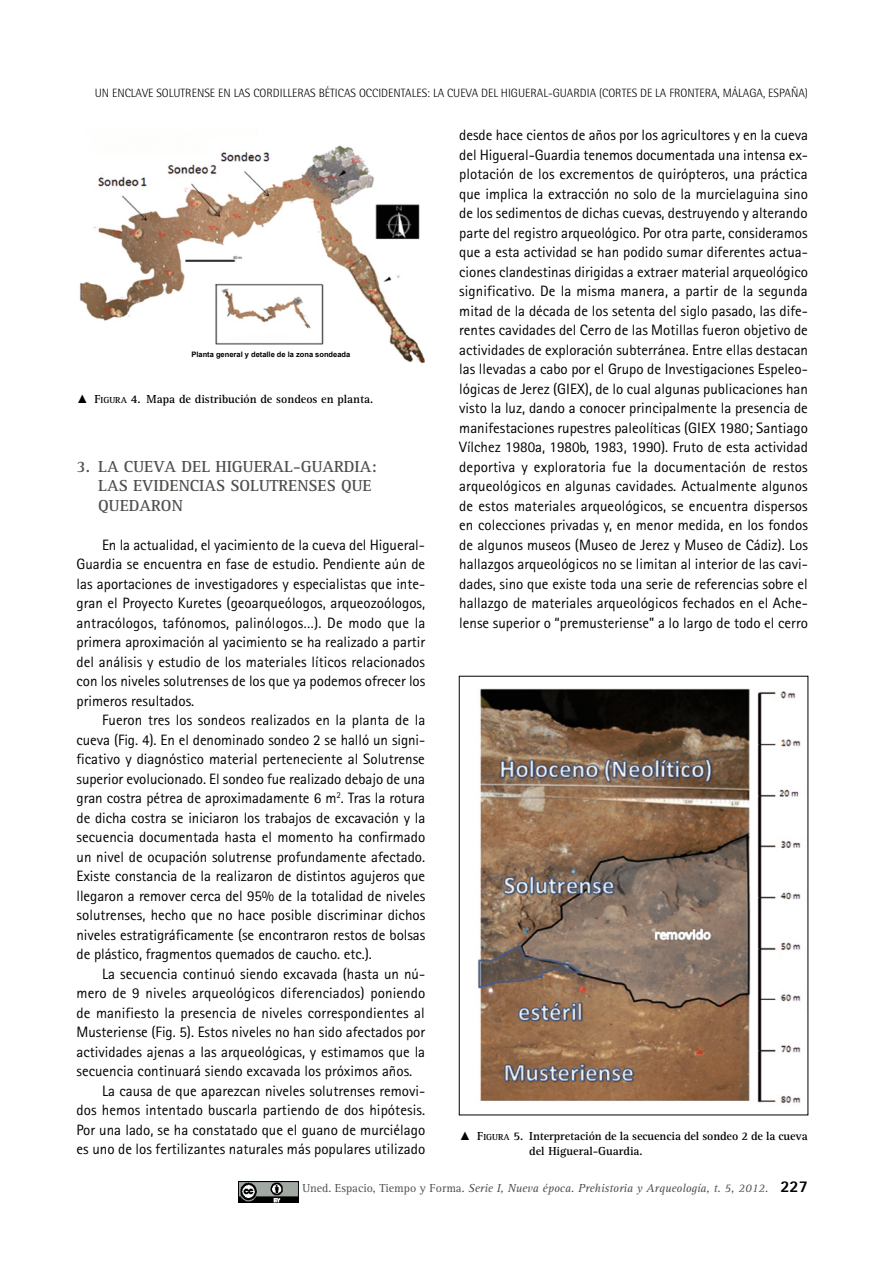
<style>
.page{position:relative;width:893px;height:1263px;background:#fff}
.page>*{position:absolute;margin:0;border:0;box-sizing:border-box;transform-origin:0 0}
._01_LADILLO{font:700 16.5px/19.5px "Rotis Serif Std";color:#514f4d}
.PARRAFO{font:15px/19.5px "Rotis Sans Serif Std";color:#000;text-align:justify}
.PIE_FOTO{font:700 12px/14.2px "Rotis Serif Std";color:#000}
.t1{font:300 12px "Rotis Semi Sans Std";color:#000}
.t2{font:italic 12px "Rotis Serif Std";color:#514f4d}
.BIBLIOGRAFIA-PARRAFO{font:700 7.5px "Arial";color:#000}
.s1{font-family:"Times New Roman";font-weight:400}
.s2{font-style:inherit}
.s3{font-size:9px}
.s4{font-style:normal}
.s5{font-family:"Rotis Sans Serif Std";font-weight:800;font-style:normal;font-size:16.5px;color:#000}
</style>
<div class="page">
<img style="left:238px;top:1181px;width:61px;height:21px">
<img style="left:477px;top:688px;width:324px;height:416px">
<img style="left:80px;top:145px;width:343px;height:218px">
<div style="left:189px;top:348px;width:166px;height:13px;background:#fff"></div>
<p class="t1" style="left:95px;top:86px;width:715px">UN ENCLAVE SOLUTRENSE EN LAS CORDILLERAS BÉTICAS OCCIDENTALES: LA CUEVA DEL HIGUERAL-GUARDIA (CORTES DE LA FRONTERA, MÁLAGA, ESPAÑA)</p>
<p class="BIBLIOGRAFIA-PARRAFO" style="left:191px;top:349px;width:160px">Planta general y detalle de la zona sondeada</p>
<p class="PIE_FOTO" style="left:77px;top:392px;width:298px"><span class="s1">▲</span> <span class="s2">F</span><span class="s3">IGURA</span> <span class="s2">4.</span> Mapa de distribución de sondeos en planta.</p>
<p class="_01_LADILLO" style="left:98px;top:457px;width:280px;text-indent:-22px">3. LA CUEVA DEL HIGUERAL-GUARDIA:<br>LAS EVIDENCIAS SOLUTRENSES QUE<br>QUEDARON</p>
<p class="PARRAFO" style="left:77px;top:535px;width:350px;text-indent:26px">En la actualidad, el yacimiento de la cueva del Higueral-Guardia se encuentra en fase de estudio. Pendiente aún de las aportaciones de investigadores y especialistas que inte&shy;gran el Proyecto Kuretes (geoarqueólogos, arqueozoólogos, antracólogos, tafónomos, palinólogos…). De modo que la primera aproximación al yacimiento se ha realizado a partir del análisis y estudio de los materiales líticos relacionados con los niveles solutrenses de los que ya podemos ofrecer los primeros resultados.</p>
<p class="PARRAFO" style="left:77px;top:710px;width:350px;text-indent:26px">Fueron tres los sondeos realizados en la planta de la cueva (Fig. 4). En el denominado sondeo 2 se halló un signi&shy;ficativo y diagnóstico material perteneciente al Solutrense superior evolucionado. El sondeo fue realizado debajo de una gran costra pétrea de aproximadamente 6 m<sup>2</sup>. Tras la rotura de dicha costra se iniciaron los trabajos de excavación y la secuencia documentada hasta el momento ha confirmado un nivel de ocupación solutrense profundamente afectado.<br>Existe constancia de la realizaron de distintos agujeros que llegaron a remover cerca del 95% de la totalidad de niveles solutrenses, hecho que no hace posible discriminar dichos niveles estratigráficamente (se encontraron restos de bolsas de plástico, fragmentos quemados de caucho. etc.).</p>
<p class="PARRAFO" style="left:77px;top:964px;width:350px;text-indent:26px">La secuencia continuó siendo excavada (hasta un nú&shy;mero de 9 niveles arqueológicos diferenciados) poniendo de manifiesto la presencia de niveles correspondientes al Musteriense (Fig. 5). Estos niveles no han sido afectados por actividades ajenas a las arqueológicas, y estimamos que la secuencia continuará siendo excavada los próximos años.</p>
<p class="PARRAFO" style="left:77px;top:1081px;width:350px;text-indent:26px">La causa de que aparezcan niveles solutrenses removi&shy;dos hemos intentado buscarla partiendo de dos hipótesis.<br>Por una lado, se ha constatado que el guano de murciélago es uno de los fertilizantes naturales más populares utilizado</p>
<p class="PARRAFO" style="left:459px;top:125px;width:350px">desde hace cientos de años por los agricultores y en la cueva del Higueral-Guardia tenemos documentada una intensa ex&shy;plotación de los excrementos de quirópteros, una práctica que implica la extracción no solo de la murcielaguina sino de los sedimentos de dichas cuevas, destruyendo y alterando parte del registro arqueológico. Por otra parte, consideramos que a esta actividad se han podido sumar diferentes actua&shy;ciones clandestinas dirigidas a extraer material arqueológico significativo. De la misma manera, a partir de la segunda mitad de la década de los setenta del siglo pasado, las dife&shy;rentes cavidades del Cerro de las Motillas fueron objetivo de actividades de exploración subterránea. Entre ellas destacan las llevadas a cabo por el Grupo de Investigaciones Espeleo&shy;lógicas de Jerez (GIEX), de lo cual algunas publicaciones han visto la luz, dando a conocer principalmente la presencia de manifestaciones rupestres paleolíticas (GIEX 1980; Santiago Vílchez 1980a, 1980b, 1983, 1990). Fruto de esta actividad deportiva y exploratoria fue la documentación de restos arqueológicos en algunas cavidades. Actualmente algunos de estos materiales arqueológicos, se encuentra dispersos en colecciones privadas y, en menor medida, en los fondos de algunos museos (Museo de Jerez y Museo de Cádiz). Los hallazgos arqueológicos no se limitan al interior de las cavi&shy;dades, sino que existe toda una serie de referencias sobre el hallazgo de materiales arqueológicos fechados en el Ache&shy;lense superior o “premusteriense” a lo largo de todo el cerro</p>
<p class="PIE_FOTO" style="left:529px;top:1129px;width:280px;text-indent:-70px"><span class="s1">▲</span> <span class="s2">F</span><span class="s3">IGURA</span> <span class="s2">5.</span> Interpretación de la secuencia del sondeo 2 de la cueva del Higueral-Guardia.</p>
<p class="t2" style="left:302px;top:1181px;width:507px"><span class="s4">Uned. Espacio, Tiempo y Forma.</span> Serie I, Nueva época. Prehistoria y Arqueología, t. 5, 2012. <span class="s5">227</span></p>
</div>
